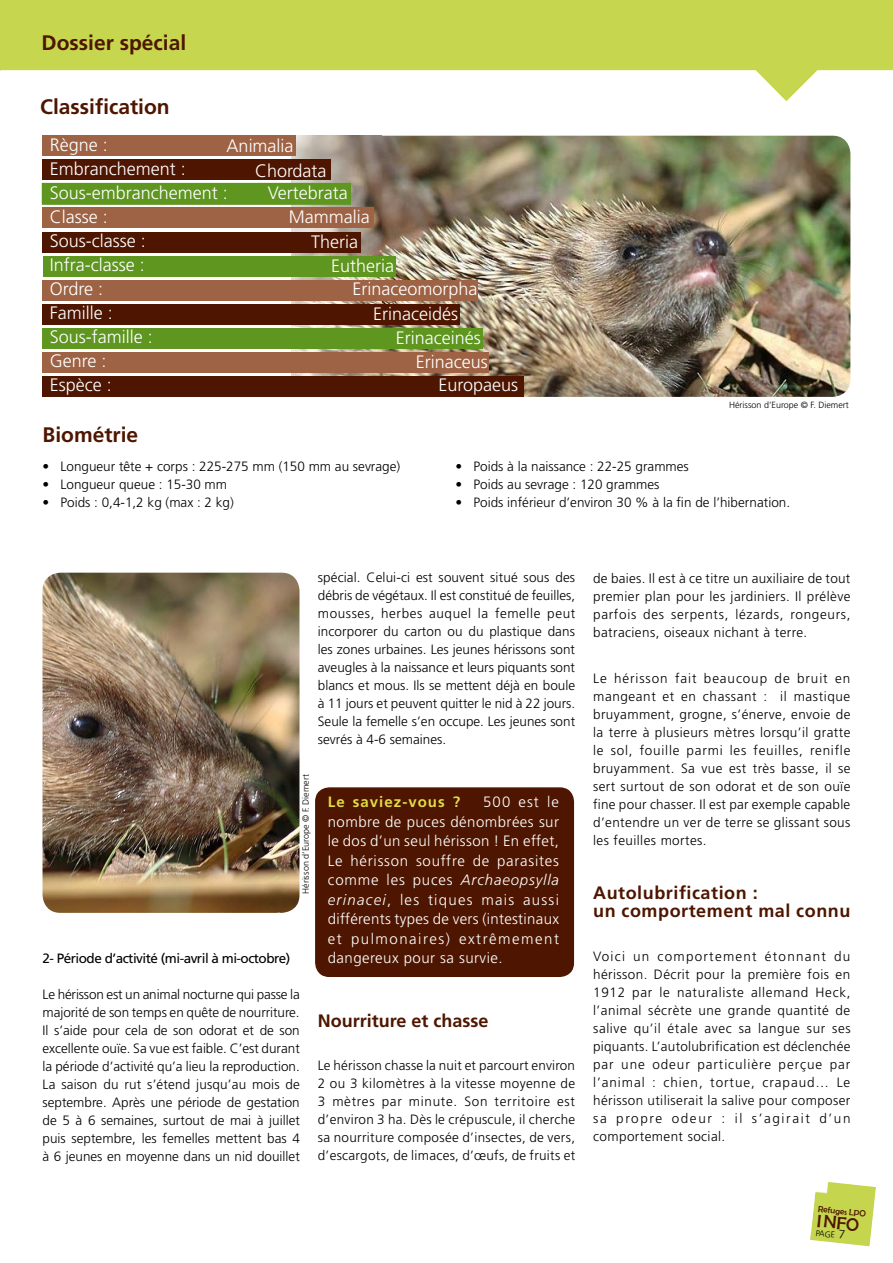
<style>
.page{position:relative;width:893px;height:1263px;background:#fff}
.page>*{position:absolute;margin:0;border:0;box-sizing:border-box;transform-origin:0 0}
.t1{font:700 21px "Frutiger";color:#4e1600}
.t2{font:300 18px/24px "Frutiger";color:#fff}
.t3{font:700 18px/18px "Frutiger";letter-spacing:.03em;color:#4e1600}
.t4{font:700 18px "Frutiger";color:#4e1600}
.t5{font:18px "Berlin Sans FB";color:#4e1600}
.t6{font:300 15px/19.5px "Frutiger";letter-spacing:.09em;color:#fff;text-align:justify}
.t7{font:700 15px "Frutiger";letter-spacing:.065em;color:#e2dc47}
.t8{font:300 13.5px/18px "Frutiger";color:#000;text-align:justify}
.t9{font:13.5px "Frutiger";letter-spacing:-.035em;color:#000}
.t10{font:300 9px "Frutiger";color:#000}
.t11{font:9px "Berlin Sans FB";color:#4e1600}
.t12{font:300 8.4px "Frutiger";color:#000}
.s1{font-style:italic}
.s2{font-size:12px}
</style>
<div class="page">
<img style="left:382px;top:136px;width:468px;height:261px">
<svg style="left:53px;top:135px;width:329px;height:241px"></svg>
<div style="left:43px;top:208px;width:331px;height:20px;background:#9e6344"></div>
<div style="left:43px;top:232px;width:318px;height:20px;background:#4e1600"></div>
<div style="left:43px;top:256px;width:352px;height:20px;background:#5e961f"></div>
<div style="left:43px;top:280px;width:435px;height:20px;background:#9e6344"></div>
<div style="left:43px;top:304px;width:417px;height:20px;background:#4e1600"></div>
<div style="left:43px;top:328px;width:440px;height:21px;background:#5e961f"></div>
<div style="left:43px;top:352px;width:446px;height:21px;background:#9e6344"></div>
<div style="left:43px;top:376px;width:481px;height:21px;background:#4e1600"></div>
<div style="left:42px;top:183px;width:309px;height:22px;background:#5e961f"></div>
<div style="left:43px;top:136px;width:253px;height:20px;background:#9e6344"></div>
<div style="left:43px;top:160px;width:288px;height:20px;background:#4e1600"></div>
<div style="left:0;top:0;width:893px;height:70px;background:#c6d64e"></div>
<img style="left:810px;top:1182px;width:66px;height:64px">
<div style="left:315px;top:787px;width:259px;height:190px;background:#4e1600"></div>
<img style="left:43px;top:573px;width:256px;height:340px">
<svg style="left:751px;top:66px;width:71px;height:35px"></svg>
<h1 class="t1" style="left:42px;top:30px;width:146px">Dossier spécial</h1>
<h1 class="t1" style="left:40px;top:95px;width:131px">Classification</h1>
<h2 class="t2" style="left:50px;top:132px;width:180px">Règne :<br>Embranchement :<br>Sous-embranchement :<br>Classe :<br>Sous-classe :<br>Infra-classe :<br>Ordre :<br>Famille :<br>Sous-famille :<br>Genre :<br>Espèce :</h2>
<h2 class="t2" style="left:255px;top:133px;width:73px;line-height:24.6px;text-indent:-28px">Animalia<br>Chordata</h2>
<h2 class="t2" style="left:268px;top:181px;width:81px">Vertebrata</h2>
<h2 class="t2" style="left:289px;top:205px;width:82px">Mammalia</h2>
<h2 class="t2" style="left:311px;top:230px;width:48px">Theria</h2>
<h2 class="t2" style="left:352px;top:254px;width:127px;line-height:23.1px;text-indent:-21px">Eutheria<br>Erinaceomorpha</h2>
<h2 class="t2" style="left:373px;top:302px;width:86px">Erinaceidés</h2>
<h2 class="t2" style="left:396px;top:325px;width:86px">Erinaceinés</h2>
<h2 class="t2" style="left:416px;top:349px;width:73px">Erinaceus</h2>
<h2 class="t2" style="left:438px;top:373px;width:81px">Europaeus</h2>
<p class="t10" style="left:729px;top:400px;width:121px">Hérisson d’Europe © F. Diemert</p>
<h1 class="t1" style="left:43px;top:423px;width:97px">Biométrie</h1>
<p class="t8" style="left:43px;top:457px;width:359px">• Longueur tête + corps : 225-275 mm (150 mm au sevrage)</p>
<p class="t8" style="left:43px;top:475px;width:186px">• Longueur queue : 15-30 mm</p>
<p class="t8" style="left:43px;top:493px;width:193px">• Poids : 0,4-1,2 kg (max : 2 kg)</p>
<p class="t8" style="left:455px;top:457px;width:235px">• Poids à la naissance : 22-25 grammes</p>
<p class="t8" style="left:455px;top:475px;width:206px">• Poids au sevrage : 120 grammes</p>
<p class="t8" style="left:455px;top:493px;width:336px">• Poids inférieur d’environ 30 % à la fin de l’hibernation.</p>
<p class="t8" style="left:318px;top:569px;width:259px">spécial. Celui-ci est souvent situé sous des débris de végétaux. Il est constitué de feuilles, mousses, herbes auquel la femelle peut incorporer du carton ou du plastique dans les zones urbaines. Les jeunes hérissons sont aveugles à la naissance et leurs piquants sont blancs et mous. Ils se mettent déjà en boule à 11 jours et peuvent quitter le nid à 22 jours.<br>Seule la femelle s’en occupe. Les jeunes sont sevrés à 4-6 semaines.</p>
<p class="t10" style="left:300px;top:894px;width:121px;rotate:-90deg">Hérisson d’Europe © F. Diemert</p>
<p class="t6" style="left:328px;top:792px;width:233px;text-indent:155px">500 est le nombre de puces dénombrées sur le dos d’un seul hérisson ! En effet, Le hérisson souffre de parasites comme les puces <span class="s1">Archaeopsylla erinacei</span>, les tiques mais aussi différents types de vers (intestinaux et pulmonaires) extrêmement dangereux pour sa survie.</p>
<p class="t7" style="left:328px;top:793px;width:134px">Le saviez-vous ?</p>
<p class="t9" style="left:43px;top:950px;width:249px">2- Période d’activité (mi-avril à mi-octobre)</p>
<p class="t8" style="left:43px;top:985px;width:259px">Le hérisson est un animal nocturne qui passe la majorité de son temps en quête de nourriture.<br>Il s’aide pour cela de son odorat et de son excellente ouïe. Sa vue est faible. C’est durant la période d’activité qu’a lieu la reproduction.<br>La saison du rut s’étend jusqu’au mois de septembre. Après une période de gestation de 5 à 6 semaines, surtout de mai à juillet puis septembre, les femelles mettent bas 4 à 6 jeunes en moyenne dans un nid douillet</p>
<h2 class="t4" style="left:318px;top:1010px;width:172px">Nourriture et chasse</h2>
<p class="t8" style="left:318px;top:1056px;width:259px">Le hérisson chasse la nuit et parcourt environ 2 ou 3 kilomètres à la vitesse moyenne de 3 mètres par minute. Son territoire est d’environ 3 ha. Dès le crépuscule, il cherche sa nourriture composée d’insectes, de vers, d’escargots, de limaces, d’œufs, de fruits et</p>
<p class="t8" style="left:593px;top:569px;width:259px">de baies. Il est à ce titre un auxiliaire de tout premier plan pour les jardiniers. Il prélève parfois des serpents, lézards, rongeurs, batraciens, oiseaux nichant à terre.</p>
<p class="t8" style="left:593px;top:669px;width:259px">Le hérisson fait beaucoup de bruit en mangeant et en chassant : il mastique bruyamment, grogne, s’énerve, envoie de la terre à plusieurs mètres lorsqu’il gratte le sol, fouille parmi les feuilles, renifle bruyamment. Sa vue est très basse, il se sert surtout de son odorat et de son ouïe fine pour chasser. Il est par exemple capable d’entendre un ver de terre se glissant sous les feuilles mortes.</p>
<h2 class="t3" style="left:593px;top:884px;width:259px">Autolubrification :<br>un comportement mal connu</h2>
<p class="t8" style="left:593px;top:947px;width:259px">Voici un comportement étonnant du hérisson. Décrit pour la première fois en 1912 par le naturaliste allemand Heck, l’animal sécrète une grande quantité de salive qu’il étale avec sa langue sur ses piquants. L’autolubrification est déclenchée par une odeur particulière perçue par l’animal : chien, tortue, crapaud… Le hérisson utiliserait la salive pour composer sa propre odeur : il s’agirait d’un comportement social.</p>
<p class="t11" style="left:819px;top:1204px;width:50px;rotate:6deg">Refuges LPO</p>
<h2 class="t5" style="left:818px;top:1210px;width:44px;rotate:6deg">I nfO</h2>
<p class="t12" style="left:816px;top:1228px;width:31px;rotate:6deg">page <span class="s2">7</span></p>
</div>
